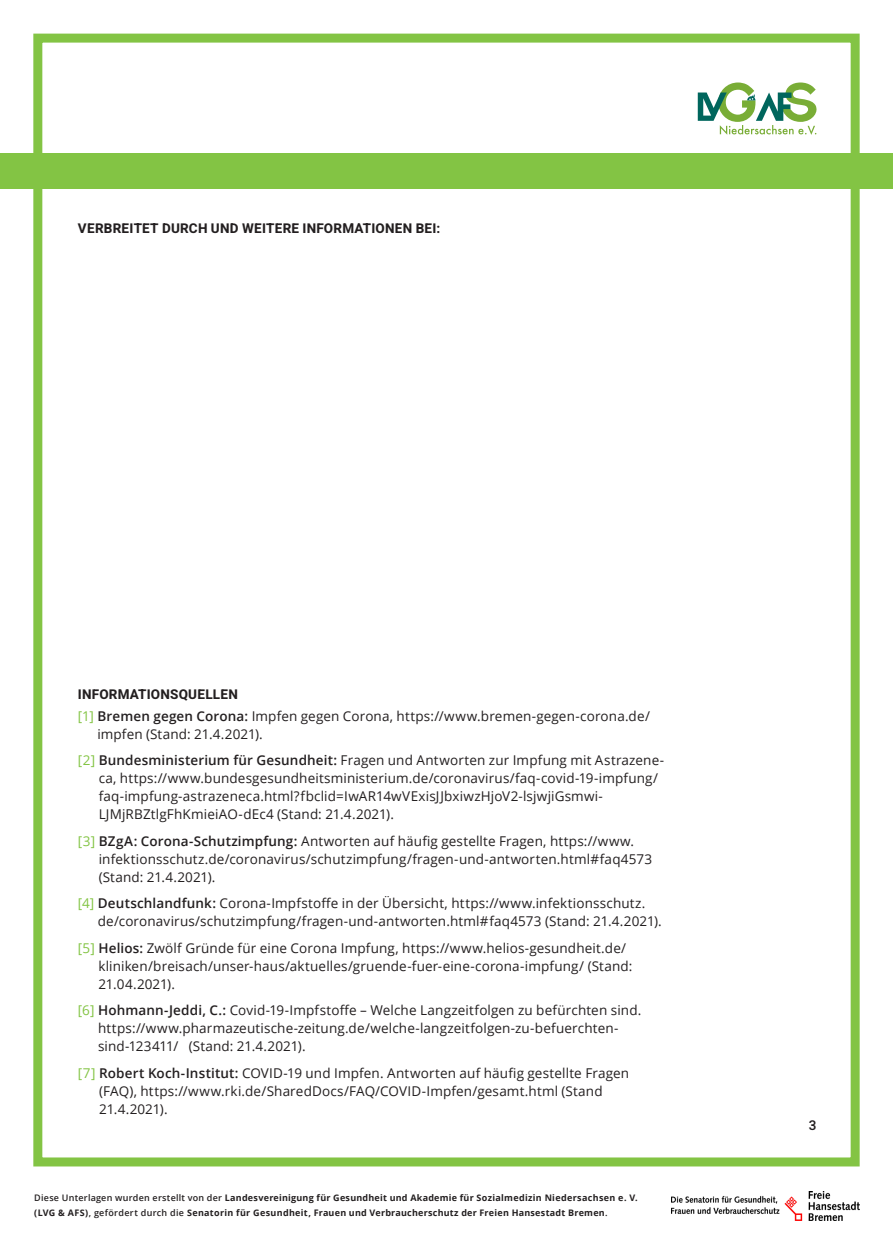
<style>
.page{position:relative;width:893px;height:1259px;background:#fff}
.page>*{position:absolute;margin:0;border:0;box-sizing:border-box;transform-origin:0 0}
.Fließtext_Open_Sans{font:13.5px/18px "Open Sans";letter-spacing:.01em;color:#231f20}
.Subhead-Heebo{font:700 13.5px "Heebo";letter-spacing:.015em;color:#231f20}
.t1{font:500 13.5px "Heebo";color:#231f20}
.t2{font:700 9px/15px "Open Sans";letter-spacing:.03em;color:#231f20}
.s1{color:#83c444}
.s2{font-weight:600}
</style>
<div class="page">
<div style="left:0;top:153px;width:893px;height:35px;background:#83c444"></div>
<svg style="left:698px;top:82px;width:118px;height:53px"></svg>
<div style="left:33px;top:34px;width:827px;height:1132px;border:9px solid #83c444"></div>
<img style="left:672px;top:1191px;width:188px;height:29px">
<p class="Subhead-Heebo" style="left:78px;top:219px;width:364px">VERBREITET DURCH UND WEITERE INFORMATIONEN BEI:</p>
<p class="Subhead-Heebo" style="left:78px;top:684px;width:162px">INFORMATIONSQUELLEN</p>
<p class="Fließtext_Open_Sans" style="left:97px;top:706px;width:554px;text-indent:-19px"><span class="s1">[1]</span> <span class="s2">Bremen gegen Corona:</span> Impfen gegen Corona, https://www.bremen-gegen-corona.de/ impfen (Stand: 21.4.2021).</p>
<p class="Fließtext_Open_Sans" style="left:99px;top:751px;width:567px;text-indent:-21px"><span class="s1">[2]</span> <span class="s2">Bundesministerium für Gesundheit:</span> Fragen und Antworten zur Impfung mit Astrazene&shy;ca, https://www.bundesgesundheitsministerium.de/coronavirus/faq-covid-19-impfung/ faq-impfung-astrazeneca.html?fbclid=IwAR14wVExisJJbxiwzHjoV2-lsjwjiGsmwi-LJMjRBZtlgFhKmieiAO-dEc4 (Stand: 21.4.2021).</p>
<p class="Fließtext_Open_Sans" style="left:99px;top:831px;width:555px;text-indent:-21px"><span class="s1">[3]</span> <span class="s2">BZgA: Corona-Schutzimpfung:</span> Antworten auf häufig gestellte Fragen, https://www. infektionsschutz.de/coronavirus/schutzimpfung/fragen-und-antworten.html#faq4573 (Stand: 21.4.2021).</p>
<p class="Fließtext_Open_Sans" style="left:98px;top:894px;width:565px;text-indent:-20px"><span class="s1">[4]</span> <span class="s2">Deutschlandfunk:</span> Corona-Impfstoffe in der Übersicht, https://www.infektionsschutz. de/coronavirus/schutzimpfung/fragen-und-antworten.html#faq4573 (Stand: 21.4.2021).</p>
<p class="Fließtext_Open_Sans" style="left:98px;top:938px;width:535px;text-indent:-20px"><span class="s1">[5]</span> <span class="s2">Helios:</span> Zwölf Gründe für eine Corona Impfung, https://www.helios-gesundheit.de/ kliniken/breisach/unser-haus/aktuelles/gruende-fuer-eine-corona-impfung/ (Stand:<br>21.04.2021).</p>
<p class="Fließtext_Open_Sans" style="left:98px;top:1001px;width:545px;text-indent:-20px"><span class="s1">[6]</span> <span class="s2">Hohmann-Jeddi, C.:</span> Covid-19-Impfstoffe – Welche Langzeitfolgen zu befürchten sind. https://www.pharmazeutische-zeitung.de/welche-langzeitfolgen-zu-befuerchten&shy;sind-123411/ (Stand: 21.4.2021).</p>
<p class="Fließtext_Open_Sans" style="left:99px;top:1063px;width:531px;text-indent:-21px"><span class="s1">[7]</span> <span class="s2">Robert Koch-Institut:</span> COVID-19 und Impfen. Antworten auf häufig gestellte Fragen (FAQ), https://www.rki.de/SharedDocs/FAQ/COVID-Impfen/gesamt.html (Stand<br>21.4.2021).</p>
<p class="t2" style="left:34px;top:1190px;width:605px"><span class="s2">Diese Unterlagen wurden erstellt von der</span> Landesvereinigung für Gesundheit und Akademie für Sozialmedizin Niedersachsen e. V. (LVG &amp; AFS)<span class="s2">, gefördert durch die</span> Senatorin für Gesundheit, Frauen und Verbraucherschutz der Freien Hansestadt Bremen<span class="s2">.</span></p>
<p class="t1" style="left:809px;top:1115px;width:9px">3</p>
</div>
